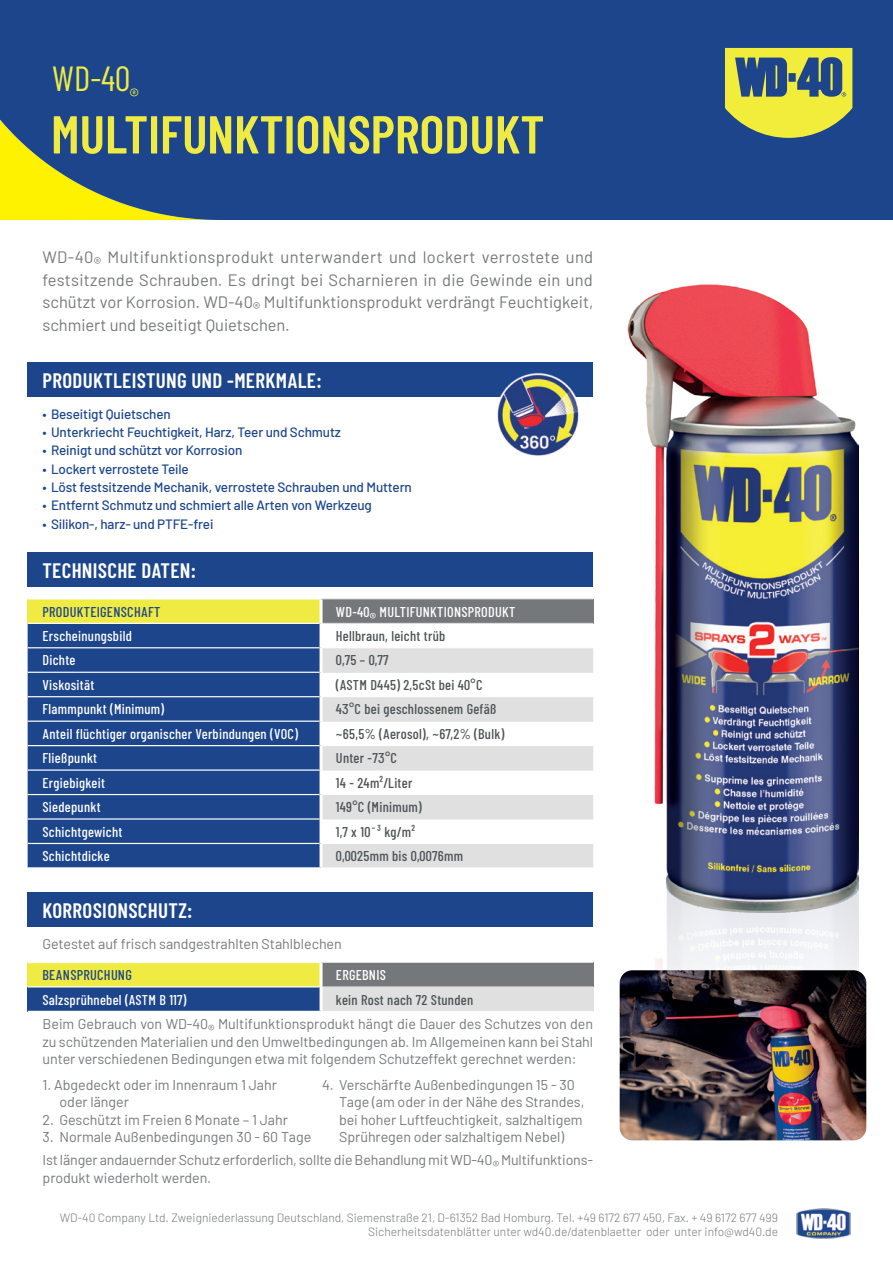
<style>
.page{position:relative;width:893px;height:1263px;background:#fff}
.page>*{position:absolute;margin:0;border:0;box-sizing:border-box;transform-origin:0 0}
.t1{font:600 53.25px "Barlow Condensed";color:#efeb42}
.t2{font:34.95px "Barlow Condensed";color:#efeb42}
.t3{font:600 21px "Barlow Condensed";letter-spacing:.015em;color:#fff}
.t4{font:16.5px/22.5px "Barlow";letter-spacing:-.005em;color:#76787b;text-align:justify}
.t5{font:14.25px/17.1px "Barlow";letter-spacing:-.005em;color:#76787b}
.t6{font:500 14.25px "Barlow Condensed";letter-spacing:.02em;color:#fff}
.t7{font:500 14.25px "Barlow Condensed";letter-spacing:.02em;color:#4d5456}
.t8{font:500 14.25px "Barlow Condensed";letter-spacing:.02em;color:#1c458b}
.t9{font:500 13.5px "Barlow";letter-spacing:-.01em;color:#1c458b}
.t10{font:300 12px/14.4px "Barlow";color:#76787b;text-align:right}
</style>
<div class="page">
<div style="left:0;top:0;width:893px;height:220px;background:#1c458b"></div>
<svg style="left:725px;top:48px;width:127px;height:90px"></svg>
<div style="left:28px;top:363px;width:565px;height:34px;background:#1c458b"></div>
<div style="left:28px;top:552px;width:565px;height:35px;background:#1c458b"></div>
<div style="left:28px;top:892px;width:565px;height:35px;background:#1c458b"></div>
<div style="left:28px;top:599px;width:293px;height:24px;background:#efeb42"></div>
<div style="left:321px;top:599px;width:272px;height:24px;background:#75787b"></div>
<div style="left:28px;top:624px;width:292px;height:243px;background:#1c458b"></div>
<svg style="left:323px;top:648px;width:270px;height:219px;fill:#dfe0df"></svg>
<hr style="left:28px;top:672px;width:292px;height:1px;background:#fff">
<hr style="left:28px;top:696px;width:292px;height:1px;background:#fff">
<hr style="left:28px;top:720px;width:292px;height:2px;background:#fff">
<hr style="left:28px;top:745px;width:292px;height:1px;background:#fff">
<hr style="left:28px;top:769px;width:292px;height:2px;background:#fff">
<hr style="left:28px;top:794px;width:292px;height:1px;background:#fff">
<hr style="left:28px;top:818px;width:292px;height:2px;background:#fff">
<hr style="left:28px;top:843px;width:292px;height:1px;background:#fff">
<hr style="left:28px;top:647px;width:292px;height:1px;background:#fff">
<hr style="left:321px;top:598px;width:272px;height:1px;background:#dfe0df">
<hr style="left:320px;top:599px;width:3px;height:24px;background:#fff">
<hr style="left:323px;top:819px;width:270px;height:1px;background:#dfe0df">
<hr style="left:323px;top:843px;width:270px;height:1px;background:#fff">
<hr style="left:323px;top:770px;width:270px;height:1px;background:#dfe0df">
<hr style="left:323px;top:794px;width:270px;height:1px;background:#fff">
<hr style="left:323px;top:721px;width:270px;height:1px;background:#dfe0df">
<hr style="left:323px;top:745px;width:270px;height:1px;background:#fff">
<hr style="left:323px;top:672px;width:270px;height:1px;background:#dfe0df">
<hr style="left:323px;top:696px;width:270px;height:1px;background:#fff">
<hr style="left:323px;top:623px;width:270px;height:1px;background:#dfe0df">
<div style="left:28px;top:962px;width:293px;height:25px;background:#efeb42"></div>
<div style="left:321px;top:962px;width:272px;height:25px;background:#75787b"></div>
<div style="left:28px;top:987px;width:293px;height:24px;background:#1c458b"></div>
<div style="left:321px;top:987px;width:272px;height:24px;background:#dfe0df"></div>
<hr style="left:323px;top:986px;width:270px;height:1px;background:#dfe0df">
<hr style="left:320px;top:987px;width:3px;height:24px;background:#fff">
<hr style="left:321px;top:962px;width:272px;height:1px;background:#dfe0df">
<hr style="left:28px;top:962px;width:293px;height:1px;background:#fff">
<hr style="left:28px;top:986px;width:292px;height:1px;background:#fff">
<hr style="left:320px;top:963px;width:3px;height:24px;background:#fff">
<img style="left:497px;top:373px;width:82px;height:83px">
<img style="left:630px;top:912px;width:228px;height:327px">
<img style="left:627px;top:285px;width:231px;height:627px">
<img style="left:620px;top:970px;width:246px;height:170px">
<img style="left:1px;top:121px;width:215px;height:99px">
<h2 class="t2" style="left:52px;top:57px;width:88px">WD-40<sub>®</sub></h2>
<h1 class="t1" style="left:51px;top:101px;width:495px">MULTIFUNKTIONSPRODUKT</h1>
<p class="t4" style="left:43px;top:245px;width:552px">WD-40® Multifunktionsprodukt unterwandert und lockert verrostete und festsitzende Schrauben. Es dringt bei Scharnieren in die Gewinde ein und schützt vor Korrosion. WD-40® Multifunktionsprodukt verdrängt Feuchtigkeit, schmiert und beseitigt Quietschen.</p>
<h3 class="t3" style="left:43px;top:367px;width:281px">PRODUKTLEISTUNG UND -MERKMALE:</h3>
<p class="t9" style="left:43px;top:404px;width:130px">• Beseitigt Quietschen</p>
<p class="t9" style="left:43px;top:422px;width:300px">• Unterkriecht Feuchtigkeit, Harz, Teer und Schmutz</p>
<p class="t9" style="left:43px;top:441px;width:201px">• Reinigt und schützt vor Korrosion</p>
<p class="t9" style="left:43px;top:459px;width:148px">• Lockert verrostete Teile</p>
<p class="t9" style="left:43px;top:477px;width:371px">• Löst festsitzende Mechanik, verrostete Schrauben und Muttern</p>
<p class="t9" style="left:43px;top:496px;width:331px">• Entfernt Schmutz und schmiert alle Arten von Werkzeug</p>
<p class="t9" style="left:43px;top:514px;width:172px">• Silikon-, harz- und PTFE-frei</p>
<h3 class="t3" style="left:43px;top:557px;width:155px">TECHNISCHE DATEN:</h3>
<p class="t8" style="left:43px;top:602px;width:119px">PRODUKTEIGENSCHAFT</p>
<p class="t6" style="left:336px;top:602px;width:181px">WD-40® MULTIFUNKTIONSPRODUKT</p>
<p class="t6" style="left:43px;top:627px;width:91px">Erscheinungsbild</p>
<p class="t7" style="left:336px;top:627px;width:111px">Hellbraun, leicht trüb</p>
<p class="t6" style="left:43px;top:651px;width:35px">Dichte</p>
<p class="t7" style="left:336px;top:651px;width:54px">0,75 – 0,77</p>
<p class="t6" style="left:43px;top:676px;width:53px">Viskosität</p>
<p class="t7" style="left:336px;top:676px;width:148px">(ASTM D445) 2,5cSt bei 40°C</p>
<p class="t6" style="left:43px;top:700px;width:123px">Flammpunkt (Minimum)</p>
<p class="t7" style="left:336px;top:700px;width:162px">43°C bei geschlossenem Gefäß</p>
<p class="t6" style="left:43px;top:725px;width:257px">Anteil flüchtiger organischer Verbindungen (VOC)</p>
<p class="t7" style="left:336px;top:725px;width:170px">~65,5% (Aerosol), ~67,2% (Bulk)</p>
<p class="t6" style="left:43px;top:749px;width:56px">Fließpunkt</p>
<p class="t7" style="left:336px;top:749px;width:62px">Unter -73°C</p>
<p class="t6" style="left:43px;top:774px;width:64px">Ergiebigkeit</p>
<p class="t7" style="left:336px;top:774px;width:78px">14 - 24m²/Liter</p>
<p class="t6" style="left:43px;top:798px;width:60px">Siedepunkt</p>
<p class="t7" style="left:336px;top:798px;width:87px">149°C (Minimum)</p>
<p class="t6" style="left:43px;top:823px;width:81px">Schichtgewicht</p>
<p class="t7" style="left:336px;top:823px;width:81px">1,7 x 10¯³ kg/m²</p>
<p class="t6" style="left:43px;top:847px;width:69px">Schichtdicke</p>
<p class="t7" style="left:336px;top:847px;width:129px">0,0025mm bis 0,0076mm</p>
<h3 class="t3" style="left:43px;top:897px;width:151px">KORROSIONSCHUTZ:</h3>
<p class="t5" style="left:43px;top:935px;width:301px">Getestet auf frisch sandgestrahlten Stahlblechen</p>
<p class="t8" style="left:43px;top:966px;width:91px">BEANSPRUCHUNG</p>
<p class="t6" style="left:336px;top:966px;width:52px">ERGEBNIS</p>
<p class="t6" style="left:43px;top:990px;width:145px">Salzsprühnebel (ASTM B 117)</p>
<p class="t7" style="left:336px;top:990px;width:139px">kein Rost nach 72 Stunden</p>
<p class="t5" style="left:43px;top:1015px;width:552px;text-align:justify">Beim Gebrauch von WD-40® Multifunktionsprodukt hängt die Dauer des Schutzes von den zu schützenden Materialien und den Umweltbedingungen ab. Im Allgemeinen kann bei Stahl unter verschiedenen Bedingungen etwa mit folgendem Schutzeffekt gerechnet werden:</p>
<p class="t5" style="left:60px;top:1075px;width:219px;text-indent:-17px">1. Abgedeckt oder im Innenraum 1 Jahr oder länger</p>
<p class="t5" style="left:43px;top:1110px;width:247px">2. Geschützt im Freien 6 Monate – 1 Jahr</p>
<p class="t5" style="left:43px;top:1127px;width:270px">3. Normale Außenbedingungen 30 - 60 Tage</p>
<p class="t5" style="left:339px;top:1075px;width:247px;text-indent:-17px">4. Verschärfte Außenbedingungen 15 - 30<br>Tage (am oder in der Nähe des Strandes, bei hoher Luftfeuchtigkeit, salzhaltigem Sprühregen oder salzhaltigem Nebel)</p>
<p class="t5" style="left:43px;top:1151px;width:552px">Ist länger andauernder Schutz erforderlich, sollte die Behandlung mit WD-40® Multifunktions&shy;produkt wiederholt werden.</p>
<p class="t10" style="left:60px;top:1209px;width:720px">WD-40 Company Ltd. Zweigniederlassung Deutschland, Siemenstraße 21, D-61352 Bad Homburg. Tel. +49 6172 677 450, Fax. + 49 6172 677 499<br>Sicherheitsdatenblätter unter wd40.de/datenblaetter oder unter info@wd40.de</p>
</div>
